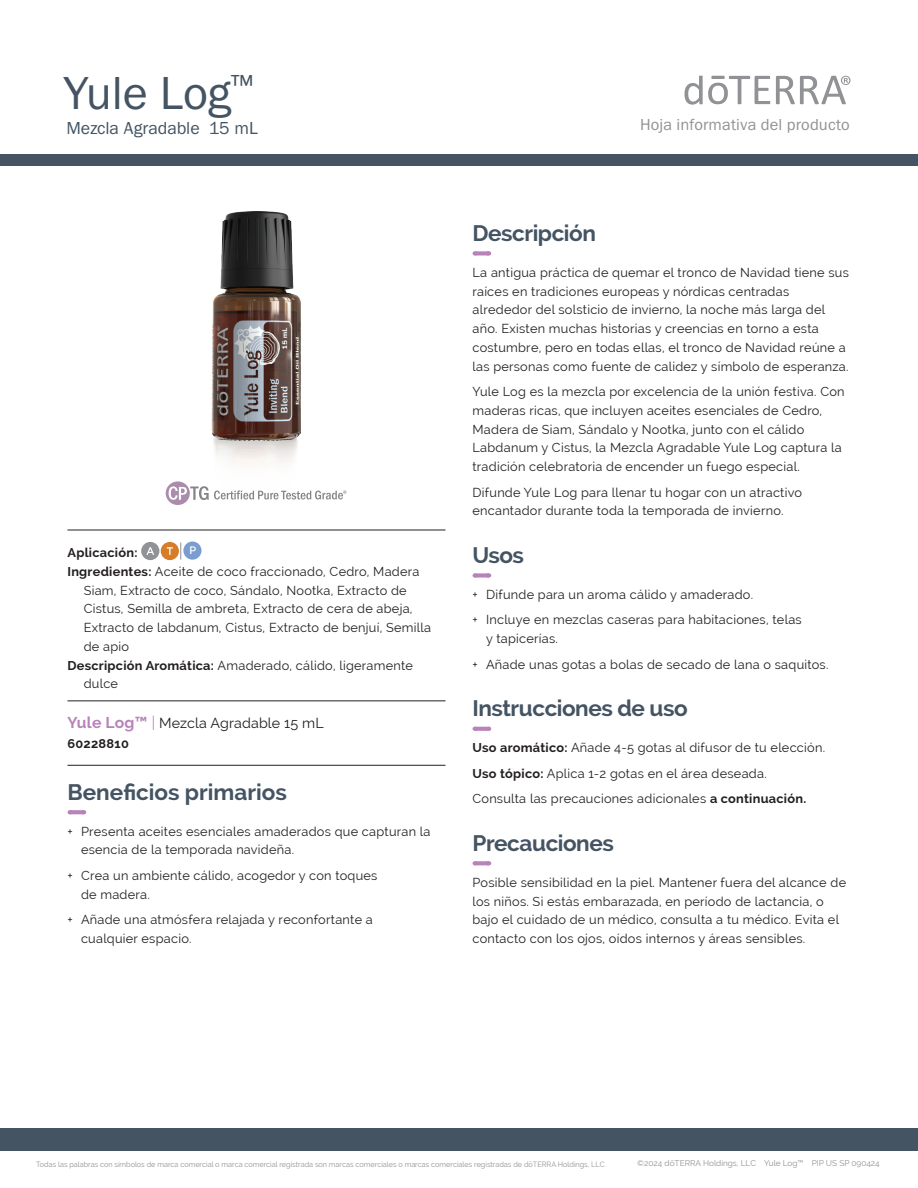
<style>
.page{position:relative;width:918px;height:1188px;background:#fff}
.page>*{position:absolute;margin:0;border:0;box-sizing:border-box;transform-origin:0 0}
.t1{font:48px "Franklin Gothic URW Boo";letter-spacing:-.005em;color:#445463}
.t2{font:700 22.5px "Raleway";letter-spacing:-.02em;color:#445463}
.t3{font:700 22.5px "Raleway";color:#445463}
.t4{font:18px "Franklin Gothic URW Boo";letter-spacing:-.005em;color:#445463}
.t5{font:16.5px "Franklin Gothic URW Boo";letter-spacing:.005em;color:#919295}
.t6{font:14.25px "Raleway";letter-spacing:.01em;color:#231f20}
.t7{font:12.75px/18.8px "Raleway";letter-spacing:.02em;color:#231f20}
.t8{font:700 12.75px "Raleway";letter-spacing:.02em;color:#231f20}
.t9{font:600 10.8px "Raleway";color:#fff}
.t10{font:8.25px "Raleway";color:#919295}
.t11{font:7.5px "Raleway";color:#919295}
.s1{font-weight:700}
.s2{font-weight:700;font-size:15.75px;color:#b783ba}
.s3{font-size:15.75px;color:#b783ba}
</style>
<div class="page">
<div style="left:0;top:155px;width:918px;height:11px;background:#445463"></div>
<div style="left:0;top:1128px;width:918px;height:23px;background:#445463"></div>
<svg style="left:776px;top:76px;width:74px;height:28px"></svg>
<svg style="left:684px;top:76px;width:86px;height:29px"></svg>
<svg style="left:166px;top:481px;width:180px;height:24px"></svg>
<svg style="left:475px;top:251px;width:14px;height:4px"></svg>
<svg style="left:475px;top:573px;width:14px;height:5px"></svg>
<svg style="left:475px;top:727px;width:14px;height:4px"></svg>
<svg style="left:475px;top:861px;width:14px;height:4px"></svg>
<hr style="left:68px;top:530px;width:378px;height:1px;background:#231f20">
<hr style="left:68px;top:701px;width:378px;height:1px;background:#231f20">
<hr style="left:68px;top:765px;width:378px;height:1px;background:#231f20">
<svg style="left:70px;top:810px;width:14px;height:4px"></svg>
<svg style="left:180px;top:542px;width:1px;height:18px"></svg>
<div style="left:141px;top:542px;width:18px;height:18px;background:#919295;border-radius:50%"></div>
<svg style="left:146px;top:547px;width:8px;height:8px"></svg>
<div style="left:161px;top:542px;width:18px;height:18px;background:#d77c29;border-radius:50%"></div>
<svg style="left:167px;top:547px;width:6px;height:8px"></svg>
<img style="left:210px;top:300px;width:93px;height:198px">
<img style="left:211px;top:211px;width:89px;height:230px">
<div style="left:183px;top:542px;width:19px;height:18px;background:#799cd1;border-radius:50%"></div>
<h1 class="t1" style="left:64px;top:63px;width:191px">Yule Log<sup>™</sup></h1>
<h3 class="t4" style="left:66px;top:117px;width:193px">Mezcla Agradable 15 mL</h3>
<p class="t9" style="left:190px;top:544px;width:8px">P</p>
<p class="t8" style="left:68px;top:545px;width:71px">Aplicación:</p>
<p class="t7" style="left:68px;top:562px;width:354px"><span class="s1">Ingredientes:</span> Aceite de coco fraccionado, Cedro, Madera</p>
<p class="t7" style="left:84px;top:581px;width:325px">Siam, Extracto de coco, Sándalo, Nootka, Extracto de</p>
<p class="t7" style="left:84px;top:600px;width:330px">Cistus, Semilla de ambreta, Extracto de cera de abeja,</p>
<p class="t7" style="left:84px;top:618px;width:349px">Extracto de labdanum, Cistus, Extracto de benjuí, Semilla</p>
<p class="t7" style="left:84px;top:637px;width:47px">de apio</p>
<p class="t7" style="left:68px;top:656px;width:347px"><span class="s1">Descripción Aromática:</span> Amaderado, cálido, ligeramente</p>
<p class="t7" style="left:84px;top:675px;width:36px">dulce</p>
<p class="t6" style="left:68px;top:715px;width:258px"><span class="s2">Yule Log™</span> <span class="s3">|</span> Mezcla Agradable 15 mL</p>
<p class="t8" style="left:68px;top:736px;width:63px">60228810</p>
<h2 class="t3" style="left:68px;top:779px;width:221px">Beneficios primarios</h2>
<p class="t7" style="left:81px;top:822px;width:351px;text-indent:-14px">+ Presenta aceites esenciales amaderados que capturan la esencia de la temporada navideña.</p>
<p class="t7" style="left:81px;top:866px;width:298px;text-indent:-14px">+ Crea un ambiente cálido, acogedor y con toques de madera.</p>
<p class="t7" style="left:81px;top:910px;width:293px;text-indent:-14px">+ Añade una atmósfera relajada y reconfortante a cualquier espacio.</p>
<p class="t5" style="left:640px;top:114px;width:211px">Hoja informativa del producto</p>
<h2 class="t2" style="left:472px;top:220px;width:125px">Descripción</h2>
<p class="t7" style="left:472px;top:263px;width:378px">La antigua práctica de quemar el tronco de Navidad tiene sus raíces en tradiciones europeas y nórdicas centradas alrededor del solsticio de invierno, la noche más larga del año. Existen muchas historias y creencias en torno a esta costumbre, pero en todas ellas, el tronco de Navidad reúne a las personas como fuente de calidez y símbolo de esperanza.</p>
<p class="t7" style="left:472px;top:382px;width:374px">Yule Log es la mezcla por excelencia de la unión festiva. Con maderas ricas, que incluyen aceites esenciales de Cedro, Madera de Siam, Sándalo y Nootka, junto con el cálido Labdanum y Cistus, la Mezcla Agradable Yule Log captura la tradición celebratoria de encender un fuego especial.</p>
<p class="t7" style="left:472px;top:483px;width:331px">Difunde Yule Log para llenar tu hogar con un atractivo encantador durante toda la temporada de invierno.</p>
<h2 class="t2" style="left:472px;top:542px;width:53px">Usos</h2>
<p class="t7" style="left:472px;top:582px;width:331px;line-height:25.5px">+ Difunde para un aroma cálido y amaderado.<br>+ Incluye en mezclas caseras para habitaciones, telas</p>
<p class="t7" style="left:472px;top:626px;width:358px;line-height:25.5px;text-indent:14px">y tapicerías.<br>+ Añade unas gotas a bolas de secado de lana o saquitos.</p>
<h2 class="t2" style="left:472px;top:696px;width:217px">Instrucciones de uso</h2>
<p class="t7" style="left:472px;top:735px;width:354px;line-height:25.5px"><span class="s1">Uso aromático:</span> Añade 4-5 gotas al difusor de tu elección.<br><span class="s1">Uso tópico:</span> Aplica 1-2 gotas en el área deseada.<br>Consulta las precauciones adicionales <span class="s1">a continuación.</span></p>
<h2 class="t2" style="left:472px;top:830px;width:143px">Precauciones</h2>
<p class="t7" style="left:472px;top:873px;width:375px">Posible sensibilidad en la piel. Mantener fuera del alcance de los niños. Si estás embarazada, en período de lactancia, o bajo el cuidado de un médico, consulta a tu médico. Evita el contacto con los ojos, oídos internos y áreas sensibles.</p>
<p class="t11" style="left:36px;top:1160px;width:570px">Todas las palabras con símbolos de marca comercial o marca comercial registrada son marcas comerciales o marcas comerciales registradas de dōTERRA Holdings, LLC</p>
<p class="t10" style="left:637px;top:1159px;width:244px">©2024 dōTERRA Holdings, LLC Yule Log™ PIP US SP 090424</p>
</div>
